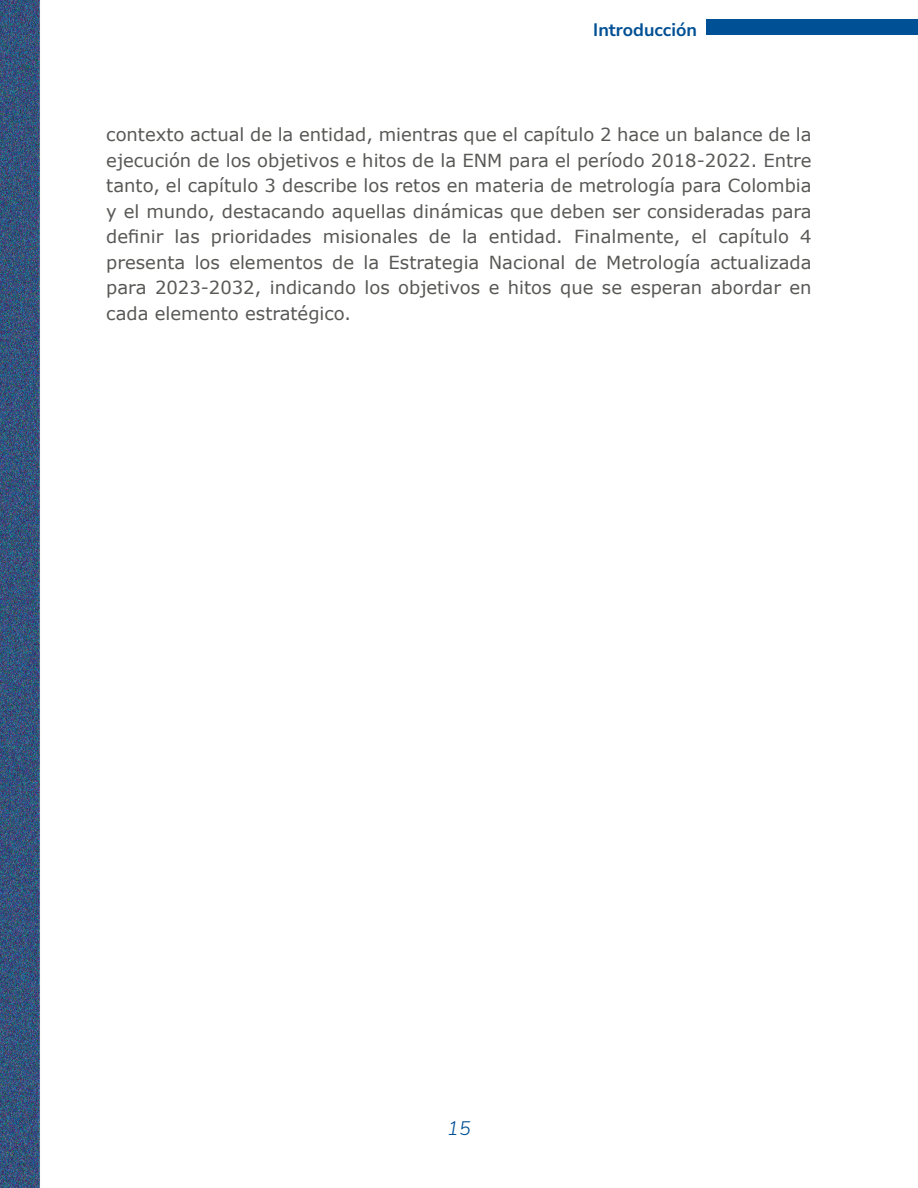
<style>
.page{position:relative;width:918px;height:1188px;background:#fff}
.page>*{position:absolute;margin:0;border:0;box-sizing:border-box;transform-origin:0 0}
.t1{font:italic 200 19.5px "Nunito Sans 12 pt";color:#005095}
.t2{font:18px/25.5px "Verdana";color:#585856;text-align:justify}
.t3{font:200 18px "Nunito Sans 12 pt";color:#005095}
</style>
<div class="page">
<img style="left:0;top:0;width:41px;height:1188px">
<div style="left:706px;top:19px;width:212px;height:16px;background:#005095"></div>
<p class="t3" style="left:593px;top:17px;width:105px">Introducción</p>
<p class="t2" style="left:106px;top:122px;width:707px">contexto actual de la entidad, mientras que el capítulo 2 hace un balance de la ejecución de los objetivos e hitos de la ENM para el período 2018-2022. Entre tanto, el capítulo 3 describe los retos en materia de metrología para Colombia y el mundo, destacando aquellas dinámicas que deben ser consideradas para definir las prioridades misionales de la entidad. Finalmente, el capítulo 4 presenta los elementos de la Estrategia Nacional de Metrología actualizada para 2023-2032, indicando los objetivos e hitos que se esperan abordar en cada elemento estratégico.</p>
<p class="t1" style="left:447px;top:1114px;width:25px">15</p>
</div>
